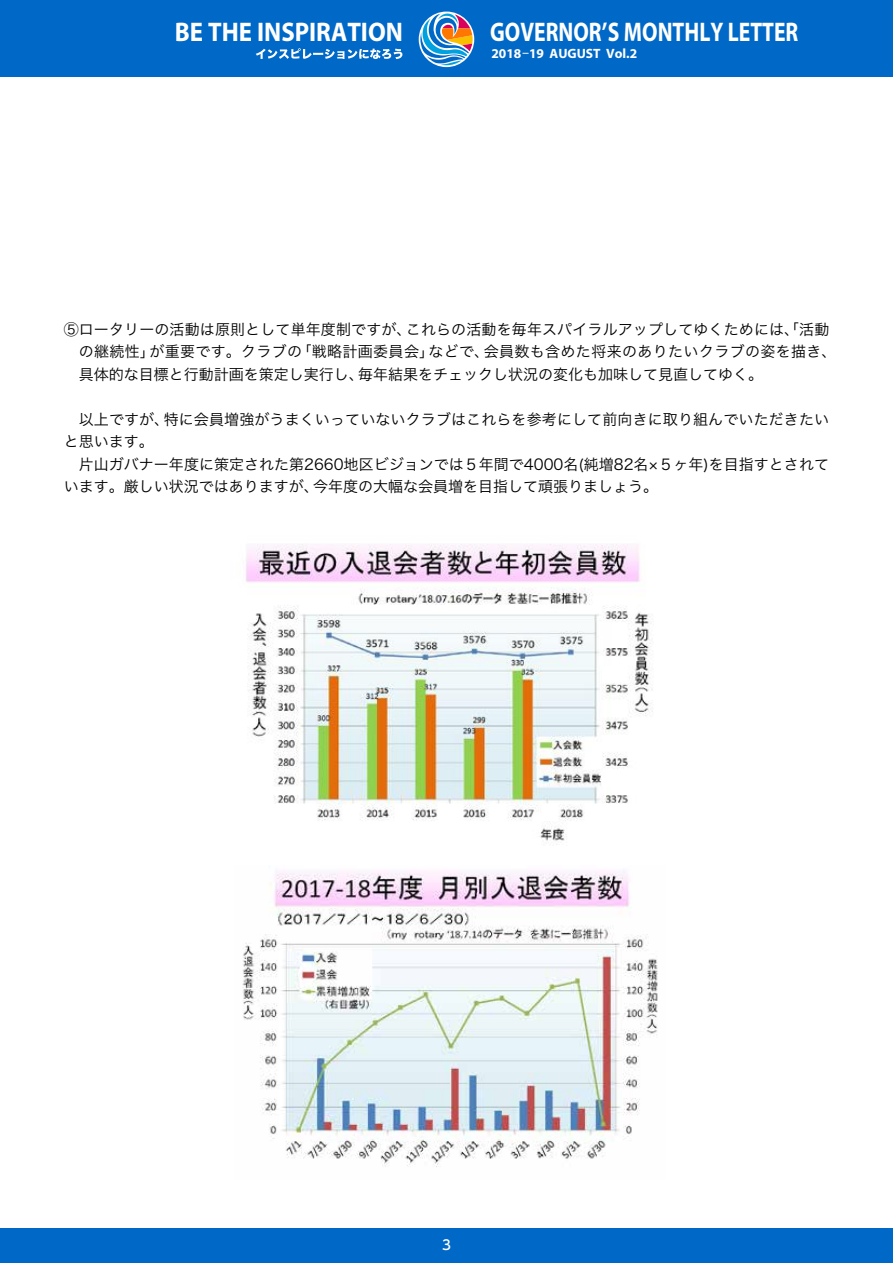
<style>
.page{position:relative;width:893px;height:1263px;background:#fff}
.page>*{position:absolute;margin:0;border:0;box-sizing:border-box;transform-origin:0 0}
.t1{font:700 27px "Myriad Pro";color:#fff;scale:.8 1}
.t2{font:700 27px "Myriad Pro";color:#fff;scale:.92 1}
.t3{font:15px/22.5px "Hira Kaku Pro N W3";letter-spacing:.01em;color:#000}
.t4{font:700 13.5px "Myriad Pro";color:#fff}
.t5{font:500 13.5px "UD Shin Go Pro";color:#fff}
.s1{font-family:"Hira Kaku Pro W3";font-weight:400}
</style>
<div class="page">
<div style="left:0;top:1229px;width:893px;height:34px;background:#0068c7"></div>
<div style="left:0;top:0;width:893px;height:77px;background:#0068c7"></div>
<svg style="left:256px;top:48px;width:146px;height:11px"></svg>
<svg style="left:419px;top:12px;width:55px;height:55px"></svg>
<svg style="left:420px;top:14px;width:54px;height:51px"></svg>
<img style="left:246px;top:544px;width:407px;height:301px">
<img style="left:242px;top:870px;width:416px;height:297px">
<h1 class="t2" style="left:175px;top:15px;width:249px">BE THE INSPIRATION</h1>
<h1 class="t1" style="left:490px;top:15px;width:387px">GOVERNOR’S MONTHLY LETTER</h1>
<p class="t4" style="left:491px;top:45px;width:147px">2018<span class="s1">-</span>19 AUGUST Vol.2</p>
<p class="t3" style="left:64px;top:317px;width:774px">⑤ロータリーの活動は原則として単年度制ですが、これらの活動を毎年スパイラルアップしてゆくためには、「活動　の継続性」が重要です。クラブの「戦略計画委員会」などで、会員数も含めた将来のありたいクラブの姿を描き、　具体的な目標と行動計画を策定し実行し、毎年結果をチェックし状況の変化も加味して見直してゆく。</p>
<p class="t3" style="left:64px;top:407px;width:767px">　以上ですが、特に会員増強がうまくいっていないクラブはこれらを参考にして前向きに取り組んでいただきたいと思います。<br>　片山ガバナー年度に策定された第2660地区ビジョンでは５年間で4000名(純増82名×５ヶ年)を目指すとされています。厳しい状況ではありますが、今年度の大幅な会員増を目指して頑張りましょう。</p>
<p class="t5" style="left:442px;top:1234px;width:10px">3</p>
</div>
